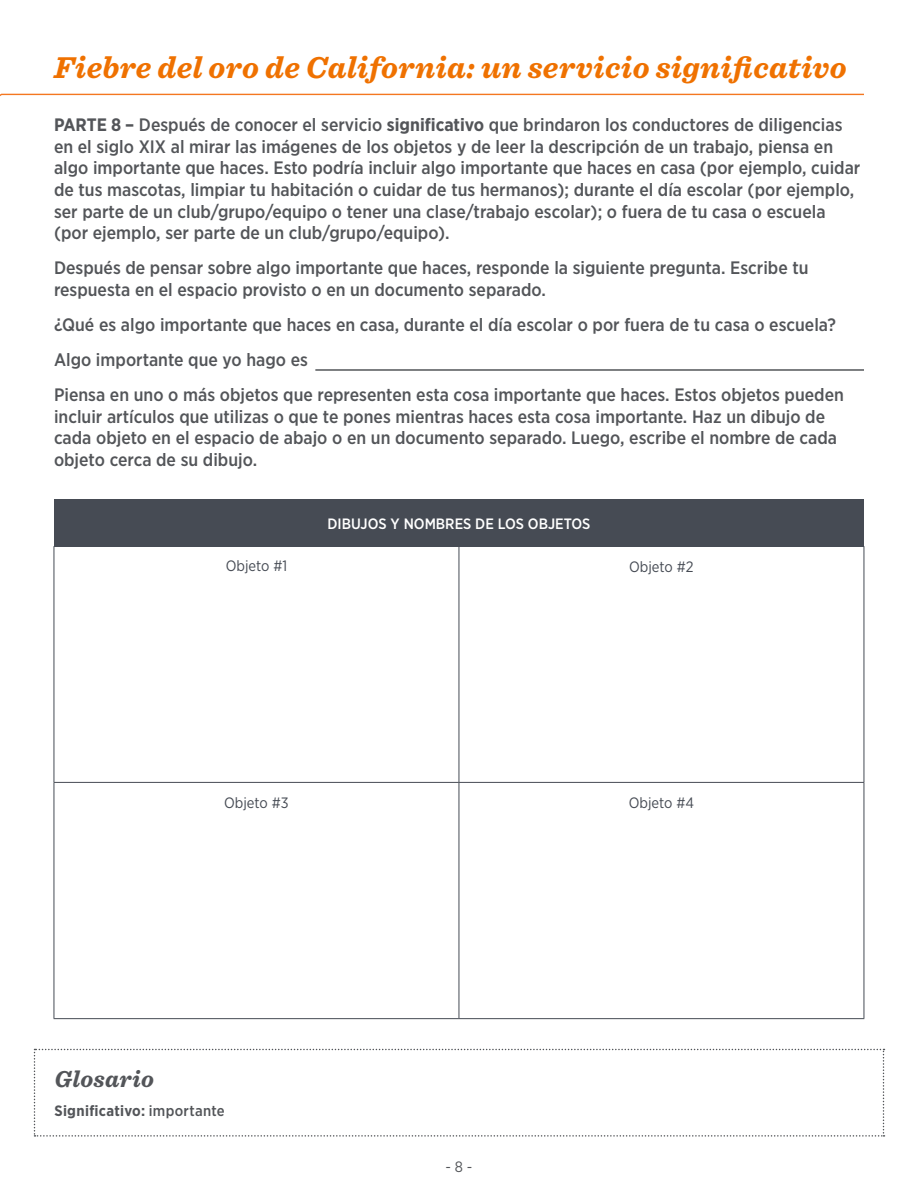
<style>
.page{position:relative;width:918px;height:1188px;background:#fff}
.page>*{position:absolute;margin:0;border:0;box-sizing:border-box;transform-origin:0 0}
.t1{font:italic 700 31.5px "Sentinel";letter-spacing:.01em;color:#ef7100}
._1_1_Header{font:italic 700 24px "Sentinel";letter-spacing:.015em;color:#535559}
.t2{font:500 18px/21.6px "Gotham Narrow";color:#535559}
.t3{font:15px "Gotham Narrow";color:#464b54}
.t4{font:500 15px "Gotham Narrow";color:#fff}
._1_1_Header-2{font:700 15px "Gotham Narrow";letter-spacing:.02em;color:#535559}
.t5{font:15px "Gotham Narrow";color:#535559}
.s1{font-weight:700}
.s2{font-weight:500}
</style>
<div class="page">
<svg style="left:0;top:93px;width:864px;height:3px;background:#f9bf96"></svg>
<div style="left:54px;top:499px;width:810px;height:47px;background:#464b54"></div>
<hr style="left:54px;top:546px;width:1px;height:236px;background:#464b54">
<hr style="left:864px;top:546px;width:1px;height:236px;background:#464b54">
<hr style="left:54px;top:783px;width:1px;height:235px;background:#464b54">
<hr style="left:864px;top:783px;width:1px;height:235px;background:#464b54">
<hr style="left:459px;top:546px;width:1px;height:236px;background:#464b54">
<hr style="left:54px;top:782px;width:405px;height:1px;background:#464b54">
<hr style="left:459px;top:782px;width:405px;height:1px;background:#464b54">
<hr style="left:459px;top:783px;width:1px;height:235px;background:#464b54">
<hr style="left:54px;top:1018px;width:405px;height:1px;background:#464b54">
<hr style="left:459px;top:1018px;width:405px;height:1px;background:#464b54">
<svg style="left:34px;top:1049px;width:851px;height:88px"></svg>
<hr style="left:315px;top:369px;width:549px;height:2px;background:#535559">
<h1 class="t1" style="left:54px;top:42px;width:794px">Fiebre del oro de California: un servicio significativo</h1>
<p class="t2" style="left:54px;top:114px;width:808px"><span class="s1">PARTE 8 –</span> Después de conocer el servicio <span class="s1">significativo</span> que brindaron los conductores de diligencias en el siglo XIX al mirar las imágenes de los objetos y de leer la descripción de un trabajo, piensa en algo importante que haces. Esto podría incluir algo importante que haces en casa (por ejemplo, cuidar de tus mascotas, limpiar tu habitación o cuidar de tus hermanos); durante el día escolar (por ejemplo, ser parte de un club/grupo/equipo o tener una clase/trabajo escolar); o fuera de tu casa o escuela (por ejemplo, ser parte de un club/grupo/equipo).</p>
<p class="t2" style="left:54px;top:257px;width:756px">Después de pensar sobre algo importante que haces, responde la siguiente pregunta. Escribe tu respuesta en el espacio provisto o en un documento separado.</p>
<p class="t2" style="left:54px;top:314px;width:784px">¿Qué es algo importante que haces en casa, durante el día escolar o por fuera de tu casa o escuela?</p>
<p class="t2" style="left:54px;top:349px;width:255px">Algo importante que yo hago es</p>
<p class="t2" style="left:54px;top:384px;width:791px">Piensa en uno o más objetos que representen esta cosa importante que haces. Estos objetos pueden incluir artículos que utilizas o que te pones mientras haces esta cosa importante. Haz un dibujo de cada objeto en el espacio de abajo o en un documento separado. Luego, escribe el nombre de cada objeto cerca de su dibujo.</p>
<p class="t4" style="left:328px;top:514px;width:264px">DIBUJOS Y NOMBRES DE LOS OBJETOS</p>
<p class="t3" style="left:226px;top:557px;width:63px">Objeto #1</p>
<p class="t3" style="left:629px;top:557px;width:66px">Objeto #2</p>
<p class="t3" style="left:224px;top:793px;width:66px">Objeto #3</p>
<p class="t3" style="left:629px;top:793px;width:67px">Objeto #4</p>
<p class="_1_1_Header" style="left:55px;top:1060px;width:101px">Glosario</p>
<p class="_1_1_Header-2" style="left:55px;top:1101px;width:172px">Significativo: <span class="s2">importante</span></p>
<p class="t5" style="left:445px;top:1157px;width:29px">- 8 -</p>
</div>
